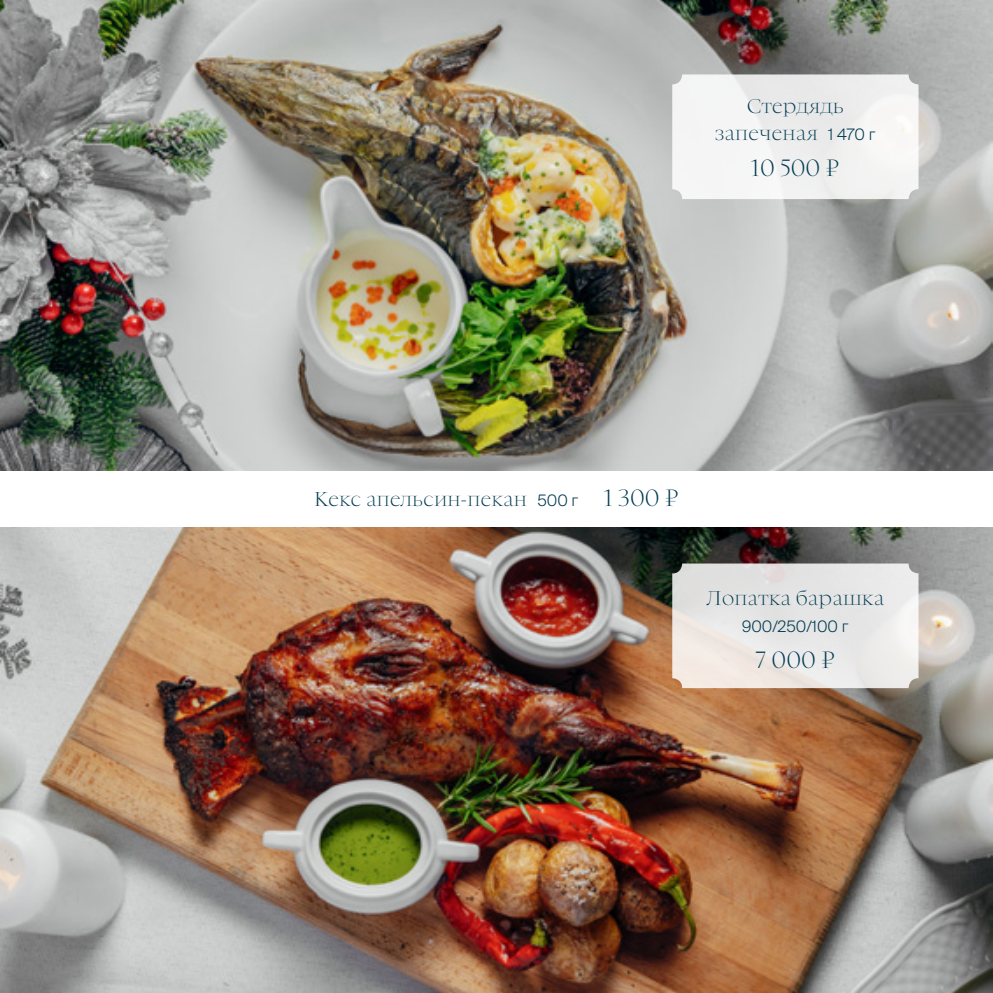
<style>
.page{position:relative;width:993px;height:993px;background:#fff}
.page>*{position:absolute;margin:0;border:0;box-sizing:border-box;transform-origin:0 0}
.t1{font:200 22.75px "Tesseract Display";color:#003a50}
.t2{font:200 19.25px/26.2px "Tesseract Display";color:#003a50;text-align:center}
.t3{font:300 15.75px "Suisse Intl";color:#003a50}
.s1{font-family:"Suisse Intl";font-weight:300;font-size:15.75px}
.s2{font-size:22.75px}
</style>
<div class="page">
<img style="left:0;top:0;width:992px;height:470px">
<img style="left:0;top:527px;width:992px;height:465px">
<div style="left:672px;top:74px;width:246px;height:125px;background:#f4f4f3;border-radius:10px"></div>
<svg style="left:672px;top:563px;width:246px;height:125px;background:#e7e5e3"></svg>
<p class="t2" style="left:715px;top:92px;width:162px">Стердядь запеченая <span class="s1">1 470 г</span></p>
<p class="t1" style="left:750px;top:151px;width:90px">10 500 ₽</p>
<p class="t2" style="left:314px;top:484px;width:367px">Кекс апельсин-пекан <span class="s1">500 г</span> <span class="s2">1 300 ₽</span></p>
<p class="t2" style="left:706px;top:584px;width:179px">Лопатка барашка</p>
<p class="t3" style="left:742px;top:616px;width:108px">900/250/100 г</p>
<p class="t1" style="left:755px;top:643px;width:82px">7 000 ₽</p>
</div>
